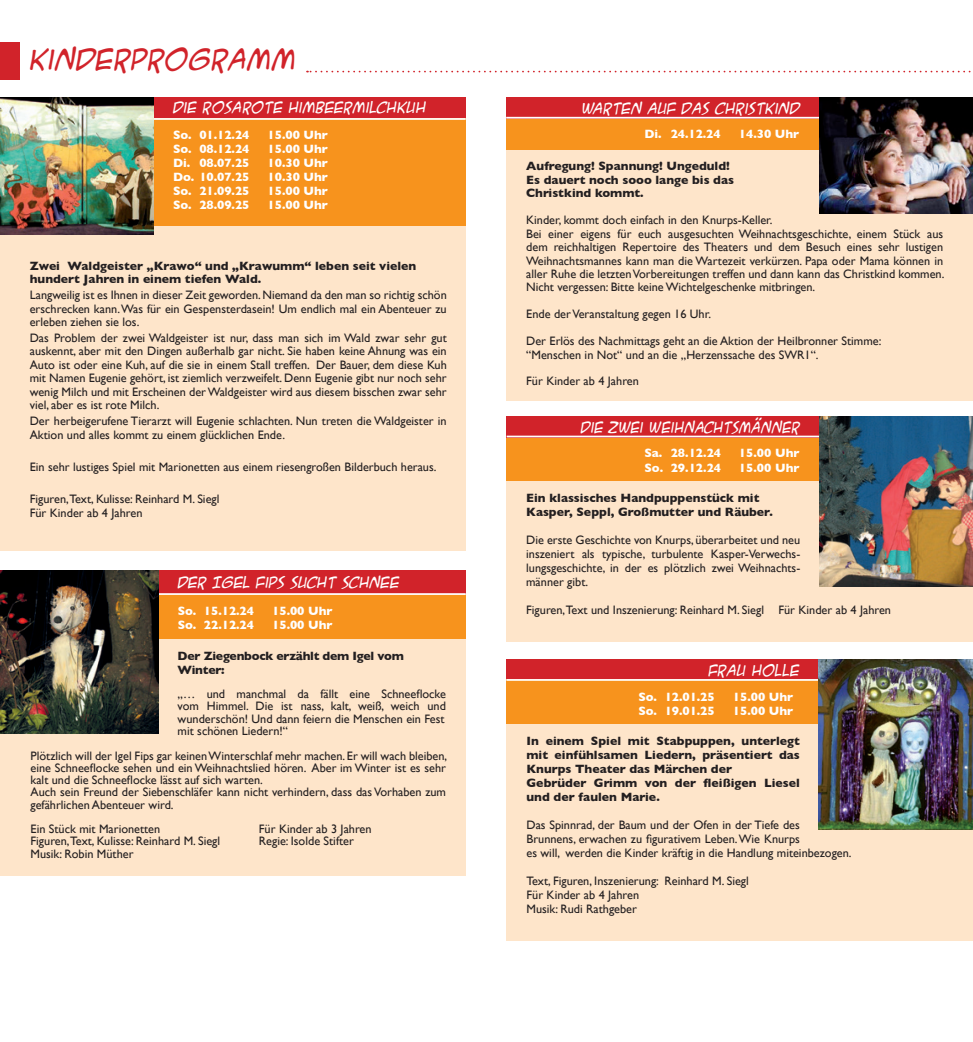
<style>
.page{position:relative;width:973px;height:1042px;background:#fff}
.page>*{position:absolute;margin:0;border:0;box-sizing:border-box;transform-origin:0 0}
.t1{font:italic 28px "ACME Secret Agent";color:#d1232a}
.t2{font:italic 14.88px "ACME Secret Agent";color:#fff}
.t3{font:italic 14.88px "ACME Secret Agent";color:#fff;scale:.95 1}
.t4{font:12.25px/13.5px "Gill Sans";color:#231f20;text-align:justify}
.t5{font:700 12.25px/14px "Gill Sans";color:#231f20}
.t6{font:700 12.25px "Gill Sans";letter-spacing:-.005em;color:#fff}
.t7{font:700 12.25px/14px "Gill Sans";letter-spacing:-.02em;color:#231f20}
</style>
<div class="page">
<div style="left:0;top:163px;width:465px;height:388px;background:#fee5ca"></div>
<div style="left:0;top:42px;width:20px;height:38px;background:#d1232a"></div>
<svg style="left:307px;top:71px;width:664px;height:1px"></svg>
<div style="left:146px;top:119px;width:319px;height:107px;background:#f7931d"></div>
<div style="left:146px;top:97px;width:319px;height:21px;background:#d1232a"></div>
<hr style="left:153px;top:118px;width:312px;height:2px;background:#fff">
<img style="left:0;top:97px;width:153px;height:138px">
<div style="left:0;top:636px;width:465px;height:239px;background:#fee5ca"></div>
<div style="left:153px;top:594px;width:312px;height:44px;background:#f7931d"></div>
<div style="left:153px;top:570px;width:312px;height:24px;background:#d1232a"></div>
<hr style="left:153px;top:593px;width:312px;height:2px;background:#fff">
<img style="left:0;top:570px;width:159px;height:164px">
<div style="left:506px;top:147px;width:466px;height:254px;background:#fee5ca"></div>
<div style="left:506px;top:119px;width:316px;height:30px;background:#f7931d"></div>
<div style="left:506px;top:97px;width:316px;height:22px;background:#d1232a"></div>
<hr style="left:506px;top:117px;width:312px;height:2px;background:#fff">
<img style="left:819px;top:97px;width:153px;height:116px">
<div style="left:506px;top:459px;width:466px;height:183px;background:#fee5ca"></div>
<div style="left:506px;top:437px;width:320px;height:44px;background:#f7931d"></div>
<div style="left:506px;top:417px;width:320px;height:21px;background:#d1232a"></div>
<hr style="left:506px;top:436px;width:313px;height:1px;background:#fff">
<img style="left:819px;top:417px;width:153px;height:169px">
<div style="left:506px;top:723px;width:466px;height:218px;background:#fee5ca"></div>
<div style="left:506px;top:659px;width:318px;height:21px;background:#d1232a"></div>
<div style="left:506px;top:679px;width:318px;height:45px;background:#f7931d"></div>
<hr style="left:506px;top:679px;width:312px;height:2px;background:#fff">
<img style="left:818px;top:659px;width:154px;height:170px">
<p class="t1" style="left:30px;top:39px;width:268px">KINDERPROGRAMM</p>
<p class="t2" style="left:173px;top:97px;width:254px">DIE ROSAROTE HIMBEERMILCHKUH</p>
<p class="t6" style="left:173px;top:125px;width:78px">So. 01.12.24</p>
<p class="t6" style="left:267px;top:125px;width:62px">15.00 Uhr</p>
<p class="t6" style="left:173px;top:139px;width:78px">So. 08.12.24</p>
<p class="t6" style="left:267px;top:139px;width:62px">15.00 Uhr</p>
<p class="t6" style="left:173px;top:153px;width:78px">Di. 08.07.25</p>
<p class="t6" style="left:267px;top:153px;width:62px">10.30 Uhr</p>
<p class="t6" style="left:173px;top:167px;width:78px">Do. 10.07.25</p>
<p class="t6" style="left:267px;top:167px;width:62px">10.30 Uhr</p>
<p class="t6" style="left:173px;top:181px;width:78px">So. 21.09.25</p>
<p class="t6" style="left:267px;top:181px;width:62px">15.00 Uhr</p>
<p class="t6" style="left:173px;top:195px;width:78px">So. 28.09.25</p>
<p class="t6" style="left:267px;top:195px;width:62px">15.00 Uhr</p>
<p class="t5" style="left:30px;top:258px;width:388px;line-height:13.5px">Zwei Waldgeister „Krawo“ und „Krawumm“ leben seit vielen hundert Jahren in einem tiefen Wald.</p>
<p class="t4" style="left:30px;top:288px;width:418px">Langweilig ist es Ihnen in dieser Zeit geworden. Niemand da den man so richtig schön erschrecken kann. Was für ein Gespensterdasein! Um endlich mal ein Abenteuer zu erleben ziehen sie los.</p>
<p class="t4" style="left:30px;top:331px;width:418px">Das Problem der zwei Waldgeister ist nur, dass man sich im Wald zwar sehr gut auskennt, aber mit den Dingen außerhalb gar nicht. Sie haben keine Ahnung was ein Auto ist oder eine Kuh, auf die sie in einem Stall treffen. Der Bauer, dem diese Kuh mit Namen Eugenie gehört, ist ziemlich verzweifelt. Denn Eugenie gibt nur noch sehr wenig Milch und mit Erscheinen der Waldgeister wird aus diesem bisschen zwar sehr viel, aber es ist rote Milch.</p>
<p class="t4" style="left:30px;top:414px;width:418px">Der herbeigerufene Tierarzt will Eugenie schlachten. Nun treten die Waldgeister in<br>Aktion und alles kommt zu einem glücklichen Ende.</p>
<p class="t4" style="left:30px;top:460px;width:408px">Ein sehr lustiges Spiel mit Marionetten aus einem riesengroßen Bilderbuch heraus.</p>
<p class="t4" style="left:30px;top:492px;width:191px">Figuren,Text, Kulisse: Reinhard M. Siegl</p>
<p class="t4" style="left:30px;top:505px;width:114px">Für Kinder ab 4 Jahren</p>
<p class="t2" style="left:178px;top:571px;width:223px">DER IGEL FIPS SUCHT SCHNEE</p>
<p class="t6" style="left:178px;top:601px;width:78px">So. 15.12.24</p>
<p class="t6" style="left:272px;top:601px;width:62px">15.00 Uhr</p>
<p class="t6" style="left:178px;top:615px;width:78px">So. 22.12.24</p>
<p class="t6" style="left:272px;top:615px;width:62px">15.00 Uhr</p>
<p class="t7" style="left:178px;top:648px;width:228px">Der Ziegenbock erzählt dem Igel vom<br>Winter:</p>
<p class="t4" style="left:178px;top:688px;width:270px;line-height:12.2px">„… und manchmal da fällt eine Schneeflocke vom Himmel. Die ist nass, kalt, weiß, weich und wunderschön! Und dann feiern die Menschen ein Fest mit schönen Liedern!“</p>
<p class="t4" style="left:31px;top:749px;width:418px;line-height:12.2px">Plötzlich will der Igel Fips gar keinen Winterschlaf mehr machen. Er will wach bleiben, eine Schneeflocke sehen und ein Weihnachtslied hören. Aber im Winter ist es sehr kalt und die Schneeflocke lässt auf sich warten.</p>
<p class="t4" style="left:31px;top:786px;width:417px;line-height:12.2px">Auch sein Freund der Siebenschläfer kann nicht verhindern, dass das Vorhaben zum gefährlichen Abenteuer wird.</p>
<p class="t4" style="left:31px;top:822px;width:131px">Ein Stück mit Marionetten</p>
<p class="t4" style="left:259px;top:822px;width:114px">Für Kinder ab 3 Jahren</p>
<p class="t4" style="left:31px;top:834px;width:191px">Figuren,Text, Kulisse: Reinhard M. Siegl</p>
<p class="t4" style="left:259px;top:834px;width:96px">Regie: Isolde Stifter</p>
<p class="t4" style="left:31px;top:846px;width:104px">Musik: Robin Müther</p>
<p class="t2" style="left:581px;top:97px;width:220px">WARTEN AUF DAS CHRISTKIND</p>
<p class="t6" style="left:644px;top:124px;width:78px">Di. 24.12.24</p>
<p class="t6" style="left:738px;top:124px;width:62px">14.30 Uhr</p>
<p class="t5" style="left:526px;top:159px;width:205px">Aufregung! Spannung! Ungeduld!</p>
<p class="t5" style="left:526px;top:172px;width:209px;line-height:13.5px">Es dauert noch sooo lange bis das<br>Christkind kommt.</p>
<p class="t4" style="left:526px;top:213px;width:248px">Kinder, kommt doch einfach in den Knurps-Keller.</p>
<p class="t4" style="left:526px;top:227px;width:419px">Bei einer eigens für euch ausgesuchten Weihnachtsgeschichte, einem Stück aus dem reichhaltigen Repertoire des Theaters und dem Besuch eines sehr lustigen Weihnachtsmannes kann man die Wartezeit verkürzen. Papa oder Mama können in aller Ruhe die letzten Vorbereitungen treffen und dann kann das Christkind kommen.<br>Nicht vergessen: Bitte keine Wichtelgeschenke mitbringen.</p>
<p class="t4" style="left:526px;top:307px;width:186px">Ende der Veranstaltung gegen 16 Uhr.</p>
<p class="t4" style="left:526px;top:334px;width:356px">Der Erlös des Nachmittags geht an die Aktion der Heilbronner Stimme: “Menschen in Not“ und an die „Herzenssache des SWR1“.</p>
<p class="t4" style="left:526px;top:374px;width:114px">Für Kinder ab 4 Jahren</p>
<p class="t3" style="left:580px;top:416px;width:232px">DIE ZWEI WEIHNACHTSMÄNNER</p>
<p class="t6" style="left:644px;top:443px;width:78px">Sa. 28.12.24</p>
<p class="t6" style="left:738px;top:443px;width:62px">15.00 Uhr</p>
<p class="t6" style="left:644px;top:458px;width:78px">So. 29.12.24</p>
<p class="t6" style="left:738px;top:458px;width:62px">15.00 Uhr</p>
<p class="t5" style="left:526px;top:490px;width:235px">Ein klassisches Handpuppenstück mit</p>
<p class="t5" style="left:526px;top:504px;width:248px">Kasper, Seppl, Großmutter und Räuber.</p>
<p class="t4" style="left:526px;top:532px;width:275px;line-height:14px">Die erste Geschichte von Knurps, überarbeitet und neu inszeniert als typische, turbulente Kasper-Verwechs&shy;lungsgeschichte, in der es plötzlich zwei Weihnachts&shy;männer gibt.</p>
<p class="t4" style="left:526px;top:603px;width:366px">Figuren,Text und Inszenierung: Reinhard M. Siegl Für Kinder ab 4 Jahren</p>
<p class="t2" style="left:708px;top:659px;width:92px">FRAU HOLLE</p>
<p class="t6" style="left:638px;top:687px;width:78px">So. 12.01.25</p>
<p class="t6" style="left:732px;top:687px;width:62px">15.00 Uhr</p>
<p class="t6" style="left:638px;top:701px;width:78px">So. 19.01.25</p>
<p class="t6" style="left:732px;top:701px;width:62px">15.00 Uhr</p>
<p class="t5" style="left:526px;top:733px;width:275px;text-align:justify">In einem Spiel mit Stabpuppen, unterlegt mit einfühlsamen Liedern, präsentiert das Knurps Theater das Märchen der</p>
<p class="t5" style="left:526px;top:775px;width:275px">Gebrüder Grimm von der fleißigen Liesel und der faulen Marie.</p>
<p class="t4" style="left:526px;top:817px;width:326px;line-height:14px;text-align:left">Das Spinnrad, der Baum und der Ofen in der Tiefe des<br>Brunnens, erwachen zu figurativem Leben. Wie Knurps<br>es will, werden die Kinder kräftig in die Handlung miteinbezogen.</p>
<p class="t4" style="left:526px;top:873px;width:224px">Text, Figuren, Inszenierung: Reinhard M. Siegl</p>
<p class="t4" style="left:526px;top:887px;width:114px">Für Kinder ab 4 Jahren</p>
<p class="t4" style="left:526px;top:901px;width:112px">Musik: Rudi Rathgeber</p>
</div>
